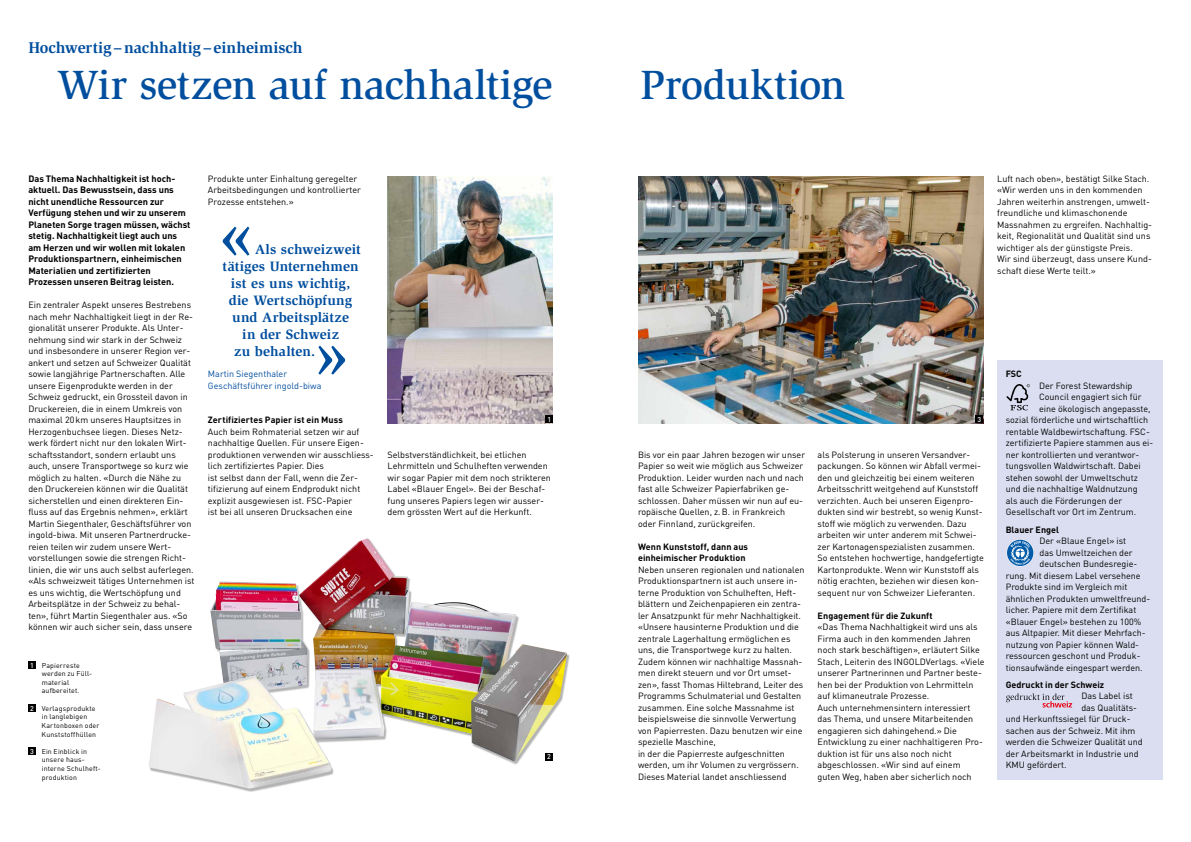
<style>
.page{position:relative;width:1191px;height:842px;background:#fff}
.page>*{position:absolute;margin:0;border:0;box-sizing:border-box;transform-origin:0 0}
.t1{font:700 70px "Slimbach";color:#004e9e}
.t2{font:500 42px "Slimbach";letter-spacing:-.01em;color:#004e9e}
.t3{font:700 16px "Slimbach";letter-spacing:-.005em;color:#004e9e}
.t4{font:700 14px "Slimbach";letter-spacing:.005em;color:#004e9e}
.t5{font:700 9.2px/11.5px "DINOT";color:#000}
.t6{font:9px/11.5px "DINOT";color:#000}
.t7{font:700 9px/11.5px "DINOT";letter-spacing:.005em;color:#000}
.t8{font:9px/11.5px "DINOT";color:#004e9e}
.t9{font:7px/8.6px "DINOT";letter-spacing:.02em;color:#000}
.t10{font:500 7px "DINOT";color:#fff}
.s1{font-weight:500;color:#fff}
</style>
<div class="page">
<div style="left:28px;top:661px;width:8px;height:8px;background:#000"></div>
<div style="left:28px;top:704px;width:8px;height:8px;background:#000"></div>
<div style="left:28px;top:748px;width:8px;height:7px;background:#000"></div>
<img style="left:638px;top:177px;width:345px;height:246px">
<img style="left:149px;top:538px;width:418px;height:251px">
<img style="left:387px;top:177px;width:166px;height:246px">
<div style="left:545px;top:416px;width:8px;height:7px;background:#000"></div>
<div style="left:975px;top:416px;width:8px;height:7px;background:#000"></div>
<div style="left:545px;top:753px;width:8px;height:7px;background:#000"></div>
<div style="left:997px;top:360px;width:165px;height:420px;background:#dbdef0"></div>
<svg style="left:1006px;top:384px;width:24px;height:26px"></svg>
<svg style="left:1007px;top:540px;width:26px;height:26px"></svg>
<svg style="left:1006px;top:693px;width:66px;height:14px"></svg>
<h3 class="t3" style="left:28px;top:38px;width:276px">Hochwertig–nachhaltig–einheimisch</h3>
<h2 class="t2" style="left:57px;top:59px;width:497px">Wir setzen auf nachhaltige</h2>
<h2 class="t2" style="left:640px;top:59px;width:206px">Produktion</h2>
<p class="t5" style="left:28px;top:172px;width:164px">Das Thema Nachhaltigkeit ist hoch&shy;aktuell. Das Bewusstsein, dass uns nicht unendliche Ressourcen zur Verfügung stehen und wir zu unserem Planeten Sorge tragen müssen, wächst stetig. Nachhaltigkeit liegt auch uns am Herzen und wir wollen mit lokalen Produktionspartnern, einheimischen Materialien und zertifizierten Prozessen unseren Beitrag leisten.</p>
<p class="t6" style="left:28px;top:299px;width:168px">Ein zentraler Aspekt unseres Bestrebens nach mehr Nachhaltigkeit liegt in der Re&shy;gionalität unserer Produkte. Als Unter&shy;nehmung sind wir stark in der Schweiz und insbesondere in unserer Region ver&shy;ankert und setzen auf Schweizer Qualität sowie langjährige Partnerschaften. Alle unsere Eigenprodukte werden in der Schweiz gedruckt, ein Grossteil davon in Druckereien, die in einem Umkreis von maximal 20km unseres Hauptsitzes in Herzogenbuchsee liegen. Dieses Netz&shy;werk fördert nicht nur den lokalen Wirt&shy;schaftsstandort, sondern erlaubt uns auch, unsere Transportwege so kurz wie möglich zu halten. «Durch die Nähe zu den Druckereien können wir die Qualität sicherstellen und einen direkteren Ein&shy;fluss auf das Ergebnis nehmen», erklärt Martin Siegenthaler, Geschäftsführer von ingold-biwa. Mit unseren Partnerdrucke&shy;reien teilen wir zudem unsere Wert&shy;vorstellungen sowie die strengen Richt&shy;linien, die wir uns auch selbst auferlegen. «Als schweizweit tätiges Unternehmen ist es uns wichtig, die Wertschöpfung und Arbeitsplätze in der Schweiz zu behal&shy;ten», führt Martin Siegenthaler aus. «So können wir auch sicher sein, dass unsere</p>
<p class="t9" style="left:42px;top:660px;width:52px;text-indent:-12px"><span class="s1">1</span> Papierreste werden zu Füll&shy;material aufbereitet.</p>
<p class="t9" style="left:42px;top:703px;width:59px;text-indent:-12px"><span class="s1">2</span> Verlagsprodukte in langlebigen<br>Kartonboxen oder<br>Kunststoffhüllen</p>
<p class="t9" style="left:42px;top:747px;width:61px;text-indent:-12px"><span class="s1">3</span> Ein Einblick in unsere haus&shy;interne Schulheft&shy;produktion</p>
<p class="t6" style="left:208px;top:172px;width:154px">Produkte unter Einhaltung geregelter<br>Arbeitsbedingungen und kontrollierter<br>Prozesse entstehen.»</p>
<h1 class="t1" style="left:220px;top:194px;width:33px">«</h1>
<h3 class="t4" style="left:255px;top:241px;width:107px">Als schweizweit</h3>
<h3 class="t4" style="left:223px;top:258px;width:137px">tätiges Unternehmen</h3>
<h3 class="t4" style="left:231px;top:275px;width:121px">ist es uns wichtig,</h3>
<h3 class="t4" style="left:229px;top:292px;width:125px">die Wertschöpfung</h3>
<h3 class="t4" style="left:232px;top:309px;width:118px">und Arbeitsplätze</h3>
<h3 class="t4" style="left:242px;top:326px;width:98px">in der Schweiz</h3>
<h3 class="t4" style="left:234px;top:343px;width:83px">zu behalten.</h3>
<p class="t8" style="left:208px;top:368px;width:115px">Martin Siegenthaler<br>Geschäftsführer ingold-biwa</p>
<h1 class="t1" style="left:316px;top:313px;width:33px">»</h1>
<p class="t7" style="left:208px;top:414px;width:137px">Zertifiziertes Papier ist ein Muss</p>
<p class="t6" style="left:208px;top:425px;width:167px">Auch beim Rohmaterial setzen wir auf nachhaltige Quellen. Für unsere Eigen&shy;produktionen verwenden wir ausschliess&shy;lich zertifiziertes Papier. Dies<br>ist selbst dann der Fall, wenn die Zer&shy;tifizierung auf einem Endprodukt nicht explizit ausgewiesen ist. FSC-Papier<br>ist bei all unseren Drucksachen eine</p>
<p class="t6" style="left:997px;top:172px;width:156px">Luft nach oben», bestätigt Silke Stach. «Wir werden uns in den kommenden Jahren weiterhin anstrengen, umwelt&shy;freundliche und klimaschonende Massnahmen zu ergreifen. Nachhaltig&shy;keit, Regionalität und Qualität sind uns wichtiger als der günstigste Preis.<br>Wir sind überzeugt, dass unsere Kund&shy;schaft diese Werte teilt.»</p>
<p class="t10" style="left:547px;top:415px;width:5px">1</p>
<p class="t10" style="left:977px;top:415px;width:5px">3</p>
<p class="t6" style="left:387px;top:448px;width:165px">Selbstverständlichkeit, bei etlichen Lehrmitteln und Schulheften verwenden wir sogar Papier mit dem noch strikteren Label «Blauer Engel». Bei der Beschaf&shy;fung unseres Papiers legen wir ausser&shy;dem grössten Wert auf die Herkunft.</p>
<p class="t6" style="left:638px;top:448px;width:169px">Bis vor ein paar Jahren bezogen wir unser Papier so weit wie möglich aus Schweizer Produktion. Leider wurden nach und nach fast alle Schweizer Papierfabriken ge&shy;schlossen. Daher müssen wir nun auf eu&shy;ropäische Quellen, z.B. in Frankreich oder Finnland, zurückgreifen.</p>
<p class="t7" style="left:638px;top:540px;width:112px">Wenn Kunststoff, dann aus einheimischer Produktion</p>
<p class="t6" style="left:638px;top:563px;width:168px">Neben unseren regionalen und nationalen Produktionspartnern ist auch unsere in&shy;terne Produktion von Schulheften, Heft&shy;blättern und Zeichenpapieren ein zentra&shy;ler Ansatzpunkt für mehr Nachhaltigkeit. «Unsere hausinterne Produktion und die zentrale Lagerhaltung ermöglichen es uns, die Transportwege kurz zu halten.<br>Zudem können wir nachhaltige Massnah&shy;men direkt steuern und vor Ort umset&shy;zen», fasst Thomas Hiltebrand, Leiter des Programms Schulmaterial und Gestalten zusammen. Eine solche Massnahme ist beispielsweise die sinnvolle Verwertung von Papierresten. Dazu benutzen wir eine spezielle Maschine,<br>in der die Papierreste aufgeschnitten werden, um ihr Volumen zu vergrössern.<br>Dieses Material landet anschliessend</p>
<p class="t10" style="left:547px;top:752px;width:5px">2</p>
<p class="t6" style="left:817px;top:448px;width:168px">als Polsterung in unseren Versandver&shy;packungen. So können wir Abfall vermei&shy;den und gleichzeitig bei einem weiteren Arbeitsschritt weitgehend auf Kunststoff verzichten. Auch bei unseren Eigenpro&shy;dukten sind wir bestrebt, so wenig Kunst&shy;stoff wie möglich zu verwenden. Dazu arbeiten wir unter anderem mit Schwei&shy;zer Kartonagenspezialisten zusammen.<br>So entstehen hochwertige, handgefertigte Kartonprodukte. Wenn wir Kunststoff als nötig erachten, beziehen wir diesen kon&shy;sequent nur von Schweizer Lieferanten.</p>
<p class="t7" style="left:817px;top:609px;width:117px">Engagement für die Zukunft</p>
<p class="t6" style="left:817px;top:621px;width:168px">«Das Thema Nachhaltigkeit wird uns als Firma auch in den kommenden Jahren noch stark beschäftigen», erläutert Silke Stach, Leiterin des INGOLDVerlags. «Viele unserer Partnerinnen und Partner beste&shy;hen bei der Produktion von Lehrmitteln auf klimaneutrale Prozesse.<br>Auch unternehmensintern interessiert das Thema, und unsere Mitarbeitenden engagieren sich dahingehend.» Die Entwicklung zu einer nachhaltigeren Pro&shy;duktion ist für uns also noch nicht abgeschlossen. «Wir sind auf einem guten Weg, haben aber sicherlich noch</p>
<p class="t7" style="left:1005px;top:368px;width:18px">FSC</p>
<p class="t6" style="left:1039px;top:380px;width:95px">Der Forest Stewardship</p>
<p class="t6" style="left:1039px;top:391px;width:104px">Council engagiert sich für</p>
<p class="t6" style="left:1039px;top:403px;width:113px">eine ökologisch angepasste,</p>
<p class="t6" style="left:1005px;top:414px;width:144px">sozial förderliche und wirtschaftlich</p>
<p class="t6" style="left:1005px;top:426px;width:146px">rentable Waldbewirtschaftung. FSC-</p>
<p class="t6" style="left:1005px;top:437px;width:149px">zertifizierte Papiere stammen aus ei-</p>
<p class="t6" style="left:1005px;top:449px;width:135px">ner kontrollierten und verantwor-</p>
<p class="t6" style="left:1005px;top:460px;width:137px">tungsvollen Waldwirtschaft. Dabei</p>
<p class="t6" style="left:1005px;top:472px;width:134px">stehen sowohl der Umweltschutz</p>
<p class="t6" style="left:1005px;top:483px;width:133px">und die nachhaltige Waldnutzung</p>
<p class="t6" style="left:1005px;top:495px;width:118px">als auch die Förderungen der</p>
<p class="t6" style="left:1005px;top:506px;width:132px">Gesellschaft vor Ort im Zentrum.</p>
<p class="t7" style="left:1005px;top:523px;width:55px">Blauer Engel</p>
<p class="t6" style="left:1039px;top:535px;width:88px">Der «Blaue Engel» ist</p>
<p class="t6" style="left:1039px;top:546px;width:95px">das Umweltzeichen der</p>
<p class="t6" style="left:1039px;top:558px;width:99px">deutschen Bundesregie-</p>
<p class="t6" style="left:1005px;top:569px;width:136px">rung. Mit diesem Label versehene</p>
<p class="t6" style="left:1005px;top:581px;width:123px">Produkte sind im Vergleich mit</p>
<p class="t6" style="left:1005px;top:592px;width:146px">ähnlichen Produkten umweltfreund-</p>
<p class="t6" style="left:1005px;top:604px;width:132px">licher. Papiere mit dem Zertifikat</p>
<p class="t6" style="left:1005px;top:615px;width:137px">«Blauer Engel» bestehen zu 100%</p>
<p class="t6" style="left:1005px;top:627px;width:140px">aus Altpapier. Mit dieser Mehrfach-</p>
<p class="t6" style="left:1005px;top:638px;width:134px">nutzung von Papier können Wald-</p>
<p class="t6" style="left:1005px;top:650px;width:135px">ressourcen geschont und Produk-</p>
<p class="t6" style="left:1005px;top:661px;width:138px">tionsaufwände eingespart werden.</p>
<p class="t7" style="left:1005px;top:678px;width:100px">Gedruckt in der Schweiz</p>
<p class="t6" style="left:1081px;top:690px;width:53px">Das Label ist</p>
<p class="t6" style="left:1081px;top:701px;width:57px">das Qualitäts-</p>
<p class="t6" style="left:1005px;top:713px;width:125px">und Herkunftssiegel für Druck-</p>
<p class="t6" style="left:1005px;top:724px;width:131px">sachen aus der Schweiz. Mit ihm</p>
<p class="t6" style="left:1005px;top:736px;width:139px">werden die Schweizer Qualität und</p>
<p class="t6" style="left:1005px;top:747px;width:135px">der Arbeitsmarkt in Industrie und</p>
<p class="t6" style="left:1005px;top:759px;width:62px">KMU gefördert.</p>
</div>
